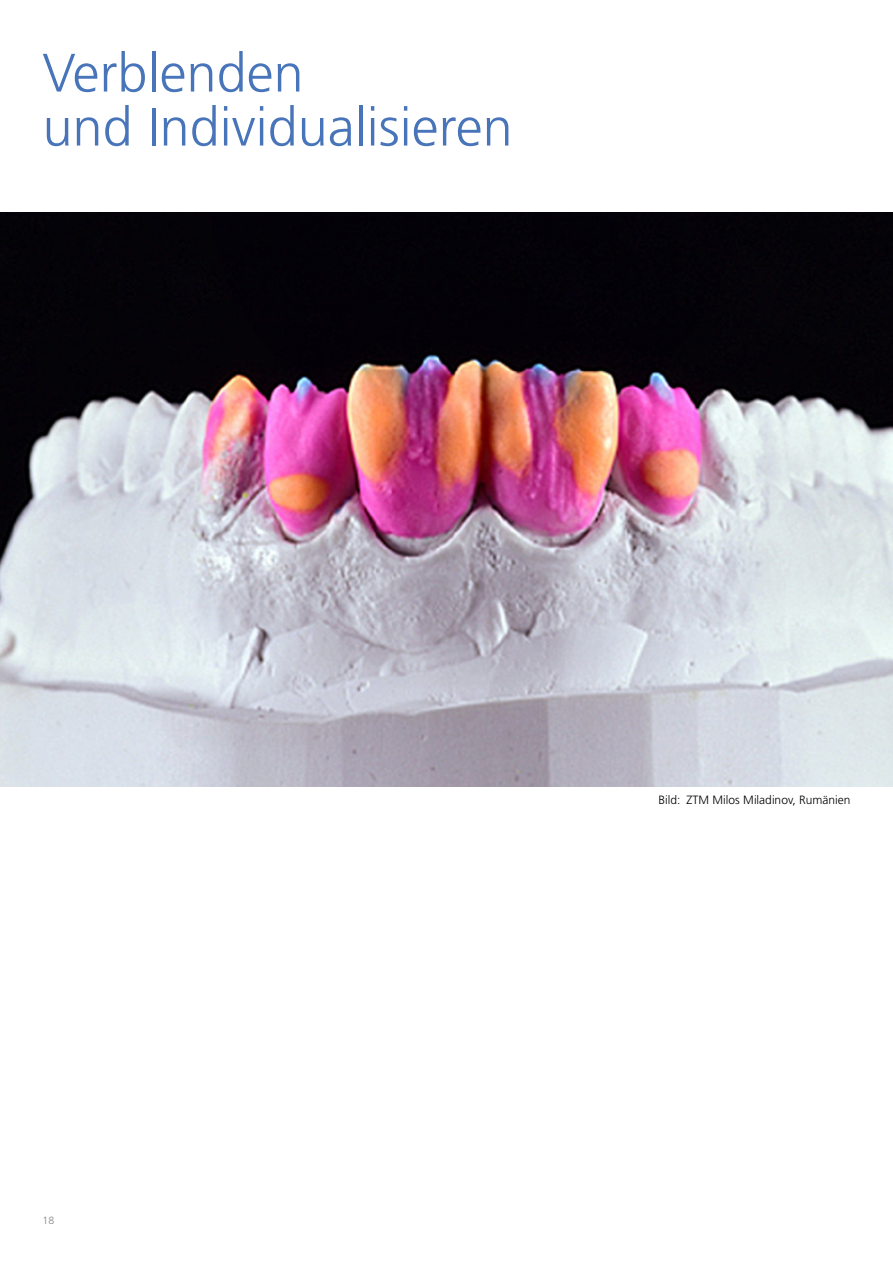
<style>
.page{position:relative;width:893px;height:1263px;background:#fff}
.page>*{position:absolute;margin:0;border:0;box-sizing:border-box;transform-origin:0 0}
.t1{font:300 54px/54px "Frutiger";color:#4874b9}
.t2{font:300 12px "Frutiger";color:#000}
.t3{font:300 10.5px "Frutiger";color:#878787}
</style>
<div class="page">
<img style="left:0;top:213px;width:893px;height:574px">
<h1 class="t1" style="left:43px;top:47px;width:472px">Verblenden<br>und Individualisieren</h1>
<p class="t3" style="left:43px;top:1214px;width:13px">18</p>
<p class="t2" style="left:658px;top:793px;width:194px">Bild: ZTM Milos Miladinov, Rumänien</p>
</div>
